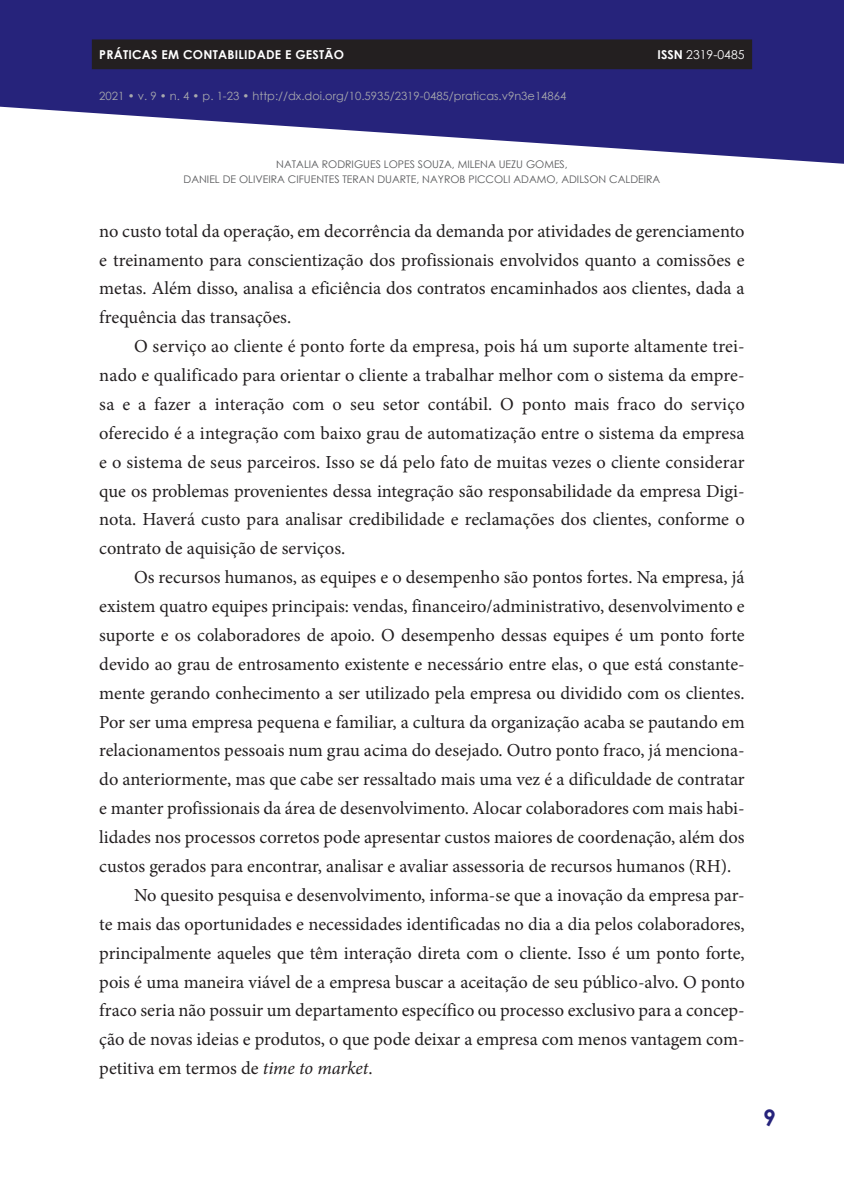
<style>
.page{position:relative;width:844px;height:1191px;background:#fff}
.page>*{position:absolute;margin:0;border:0;box-sizing:border-box;transform-origin:0 0}
.t1{font:700 22.75px "Century Gothic";color:#26237b}
.t2{font:18.38px/28.9px "Minion Pro";color:#231f20;text-align:justify}
.t3{font:700 12.25px "Century Gothic";letter-spacing:.02em;color:#fff}
.t4{font:12.25px "Century Gothic";color:#fff}
.t5{font:11.38px "Century Gothic";color:#a8a9ad}
.t6{font:10.5px/15.8px "Century Gothic";color:#57585a;text-align:center}
.s1{font-weight:700}
.s2{font-style:italic}
</style>
<div class="page">
<svg style="left:1px;top:0;width:842px;height:164px;fill:#26237b"></svg>
<svg style="left:0;top:0;width:1px;height:107px"></svg>
<div style="left:92px;top:39px;width:660px;height:30px;background:#231f20"></div>
<p class="t3" style="left:99px;top:45px;width:246px">PRÁTICAS EM CONTABILIDADE E GESTÃO</p>
<p class="t4" style="left:657px;top:46px;width:88px"><span class="s1">ISSN</span> 2319-0485</p>
<p class="t5" style="left:99px;top:88px;width:468px">2021 • v. 9 • n. 4 • p. 1-23 • http://dx.doi.org/10.5935/2319-0485/praticas.v9n3e14864</p>
<p class="t6" style="left:183px;top:156px;width:478px">NATALIA RODRIGUES LOPES SOUZA, MILENA UEZU GOMES,<br>DANIEL DE OLIVEIRA CIFUENTES TERAN DUARTE, NAYROB PICCOLI ADAMO, ADILSON CALDEIRA</p>
<p class="t2" style="left:99px;top:216px;width:646px">no custo total da operação, em decorrência da demanda por atividades de gerenciamento e treinamento para conscientização dos profissionais envolvidos quanto a comissões e metas. Além disso, analisa a eficiência dos contratos encaminhados aos clientes, dada a frequência das transações.</p>
<p class="t2" style="left:99px;top:332px;width:646px;text-indent:35px">O serviço ao cliente é ponto forte da empresa, pois há um suporte altamente trei&shy;nado e qualificado para orientar o cliente a trabalhar melhor com o sistema da empre&shy;sa e a fazer a interação com o seu setor contábil. O ponto mais fraco do serviço oferecido é a integração com baixo grau de automatização entre o sistema da empresa e o sistema de seus parceiros. Isso se dá pelo fato de muitas vezes o cliente considerar que os problemas provenientes dessa integração são responsabilidade da empresa Digi&shy;nota. Haverá custo para analisar credibilidade e reclamações dos clientes, conforme o contrato de aquisição de serviços.</p>
<p class="t2" style="left:134px;top:563px;width:612px">Os recursos humanos, as equipes e o desempenho são pontos fortes. Na empresa, já</p>
<p class="t2" style="left:99px;top:592px;width:646px">existem quatro equipes principais: vendas, financeiro/administrativo, desenvolvimento e</p>
<p class="t2" style="left:99px;top:621px;width:646px">suporte e os colaboradores de apoio. O desempenho dessas equipes é um ponto forte</p>
<p class="t2" style="left:99px;top:649px;width:646px">devido ao grau de entrosamento existente e necessário entre elas, o que está constante-</p>
<p class="t2" style="left:99px;top:678px;width:646px">mente gerando conhecimento a ser utilizado pela empresa ou dividido com os clientes.</p>
<p class="t2" style="left:99px;top:707px;width:646px">Por ser uma empresa pequena e familiar, a cultura da organização acaba se pautando em</p>
<p class="t2" style="left:99px;top:736px;width:646px">relacionamentos pessoais num grau acima do desejado. Outro ponto fraco, já menciona-</p>
<p class="t2" style="left:99px;top:765px;width:646px">do anteriormente, mas que cabe ser ressaltado mais uma vez é a dificuldade de contratar</p>
<p class="t2" style="left:99px;top:794px;width:646px">e manter profissionais da área de desenvolvimento. Alocar colaboradores com mais habi-</p>
<p class="t2" style="left:99px;top:823px;width:646px">lidades nos processos corretos pode apresentar custos maiores de coordenação, além dos</p>
<p class="t2" style="left:99px;top:851px;width:633px">custos gerados para encontrar, analisar e avaliar assessoria de recursos humanos (RH).</p>
<p class="t2" style="left:134px;top:880px;width:612px">No quesito pesquisa e desenvolvimento, informa-se que a inovação da empresa par-</p>
<p class="t2" style="left:99px;top:909px;width:646px">te mais das oportunidades e necessidades identificadas no dia a dia pelos colaboradores,</p>
<p class="t2" style="left:99px;top:938px;width:646px">principalmente aqueles que têm interação direta com o cliente. Isso é um ponto forte,</p>
<p class="t2" style="left:99px;top:967px;width:646px">pois é uma maneira viável de a empresa buscar a aceitação de seu público-alvo. O ponto</p>
<p class="t2" style="left:99px;top:996px;width:646px">fraco seria não possuir um departamento específico ou processo exclusivo para a concep-</p>
<p class="t2" style="left:99px;top:1025px;width:646px">ção de novas ideias e produtos, o que pode deixar a empresa com menos vantagem com-</p>
<p class="t2" style="left:99px;top:1054px;width:275px">petitiva em termos de <span class="s2">time to market</span>.</p>
<p class="t1" style="left:763px;top:1100px;width:14px">9</p>
</div>
